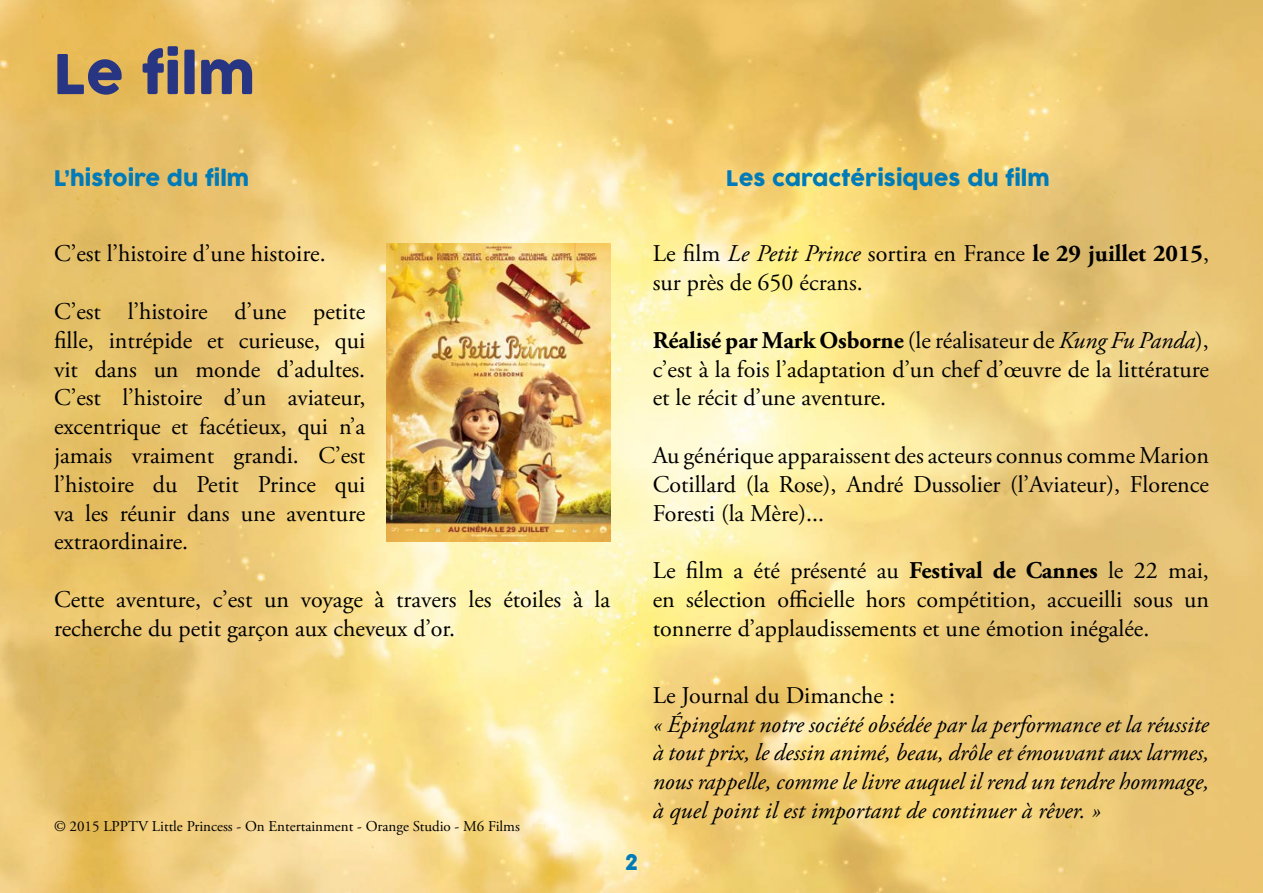
<style>
.page{position:relative;width:1263px;height:893px;background:#fff}
.page>*{position:absolute;margin:0;border:0;box-sizing:border-box;transform-origin:0 0}
.t1{font:54px "COCOGOOSE";color:#283583}
.t2{font:24px/28.8px "Adobe Garamond Pro";color:#000;text-align:justify}
.t3{font:italic 24px/28.8px "Adobe Garamond Pro";color:#000;text-align:justify}
.t4{font:21px "COCOGOOSE";color:#007bb7}
.t5{font:15px "Adobe Garamond Pro";color:#000}
.s1{font-style:italic}
.s2{font-weight:700}
</style>
<div class="page">
<img style="left:0;top:0;width:1263px;height:893px">
<img style="left:387px;top:244px;width:223px;height:298px">
<h1 class="t1" style="left:54px;top:34px;width:203px">Le film</h1>
<p class="t4" style="left:54px;top:162px;width:197px">L’histoire du film</p>
<p class="t4" style="left:726px;top:162px;width:325px">Les caractérisiques du film</p>
<p class="t2" style="left:54px;top:240px;width:273px">C’est l’histoire d’une histoire.</p>
<p class="t2" style="left:54px;top:298px;width:313px">C’est l’histoire d’une petite fille, intrépide et curieuse, qui vit dans un monde d’adultes.<br>C’est l’histoire d’un aviateur, excentrique et facétieux, qui n’a jamais vraiment grandi. C’est l’histoire du Petit Prince qui va les réunir dans une aventure extraordinaire.</p>
<p class="t2" style="left:54px;top:586px;width:558px">Cette aventure, c’est un voyage à travers les étoiles à la recherche du petit garçon aux cheveux d’or.</p>
<p class="t2" style="left:653px;top:240px;width:558px">Le film <span class="s1">Le Petit Prince</span> sortira en France <span class="s2">le 29 juillet 2015</span>, sur près de 650 écrans.</p>
<p class="t2" style="left:653px;top:327px;width:558px"><span class="s2">Réalisé par Mark Osborne</span> (le réalisateur de <span class="s1">Kung Fu Panda</span>), c’est à la fois l’adaptation d’un chef d’œuvre de la littérature et le récit d’une aventure.</p>
<p class="t2" style="left:653px;top:442px;width:558px">Au générique apparaissent des acteurs connus comme Marion Cotillard (la Rose), André Dussolier (l’Aviateur), Florence Foresti (la Mère)...</p>
<p class="t2" style="left:653px;top:557px;width:558px">Le film a été présenté au <span class="s2">Festival de Cannes</span> le 22 mai, en sélection officielle hors compétition, accueilli sous un tonnerre d’applaudissements et une émotion inégalée.</p>
<p class="t5" style="left:54px;top:817px;width:467px">© 2015 LPPTV Little Princess - On Entertainment - Orange Studio - M6 Films</p>
<p class="t4" style="left:625px;top:847px;width:15px">2</p>
<p class="t2" style="left:653px;top:682px;width:244px">Le Journal du Dimanche :</p>
<p class="t3" style="left:653px;top:710px;width:558px">« Épinglant notre société obsédée par la performance et la réussite à tout prix, le dessin animé, beau, drôle et émouvant aux larmes, nous rappelle, comme le livre auquel il rend un tendre hommage, à quel point il est important de continuer à rêver. »</p>
</div>
